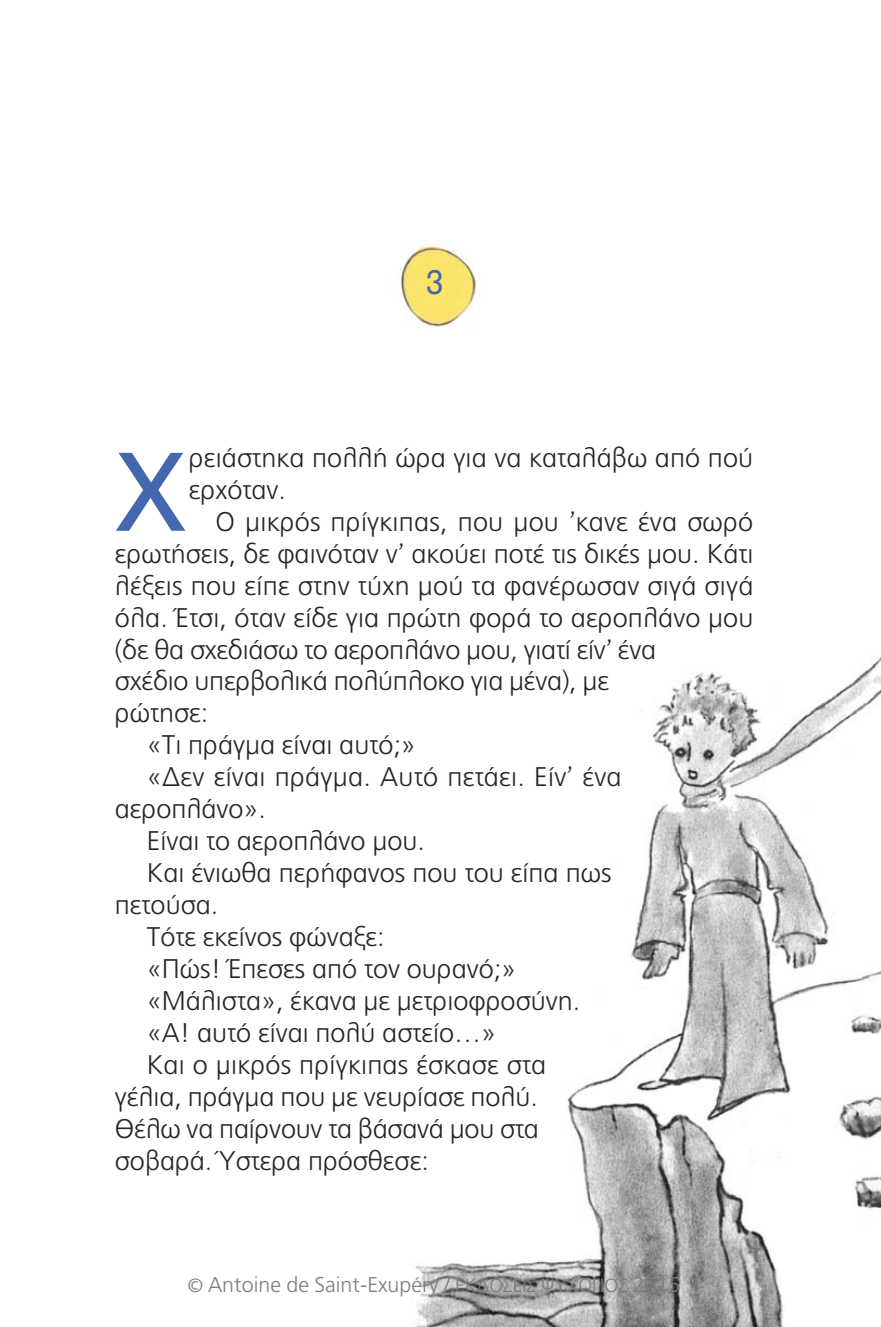
<style>
.page{position:relative;width:881px;height:1327px;background:#fff}
.page>*{position:absolute;margin:0;border:0;box-sizing:border-box;transform-origin:0 0}
.t1{font:111.6px "PF Catalog";color:#4467ae}
.t2{font:33.75px "PF Detour";color:#4467ae}
.t3{font:300 27px/31.9px "PF Catalog";color:#272627}
.t4{font:300 21.38px "PF Catalog";color:#7d7d7d}
.s1{font-family:"PF Alfabeta"}
.s2{font-size:19.12px}
</style>
<div class="page">
<img style="left:401px;top:245px;width:75px;height:82px">
<img style="left:415px;top:657px;width:465px;height:670px">
<p class="t2" style="left:425px;top:269px;width:19px">3</p>
<h1 class="t1" style="left:115px;top:428px;width:73px">Χ</h1>
<p class="t3" style="left:189px;top:442px;width:565px">ρειάστηκα πολλή ώρα για να καταλάβω από πού ερχόταν.</p>
<p class="t3" style="left:215px;top:506px;width:539px">Ο μικρός πρίγκιπας, που μου <span class="s1">’</span>κανε ένα σωρό</p>
<p class="t3" style="left:115px;top:538px;width:639px">ερω τήσεις, δε φαινόταν ν<span class="s1">’</span> ακούει ποτέ τις δικές μου. Κάτι</p>
<p class="t3" style="left:115px;top:570px;width:639px">λέξεις που είπε στην τύχη μού τα φανέρωσαν σιγά σιγά</p>
<p class="t3" style="left:115px;top:602px;width:639px">όλα. Έτσι, όταν είδε για πρώτη φορά το αεροπλάνο μου</p>
<p class="t3" style="left:115px;top:633px;width:542px">(δε θα σχεδιάσω το αεροπλάνο μου, γιατί είν<span class="s1">’</span> ένα</p>
<p class="t3" style="left:115px;top:665px;width:495px">σχέδιο υπερβολικά πολύπλοκο για μένα), με</p>
<p class="t3" style="left:115px;top:697px;width:95px">ρώτησε:</p>
<p class="t3" style="left:147px;top:729px;width:270px">«Τι πράγμα είναι αυτό;»</p>
<p class="t3" style="left:147px;top:761px;width:476px">«Δεν είναι πράγμα. Αυτό πετάει. Είν<span class="s1">’</span> ένα</p>
<p class="t3" style="left:115px;top:793px;width:153px">αεροπλάνο».</p>
<p class="t3" style="left:147px;top:825px;width:279px">Είναι το αεροπλάνο μου.</p>
<p class="t3" style="left:147px;top:857px;width:466px">Και ένιωθα περήφανος που του είπα πως</p>
<p class="t3" style="left:115px;top:889px;width:105px">πετούσα.</p>
<p class="t3" style="left:147px;top:921px;width:239px">Τότε εκείνος φώναξε:</p>
<p class="t3" style="left:147px;top:953px;width:371px">«Πώς! Έπεσες από τον ουρανό;»</p>
<p class="t3" style="left:147px;top:985px;width:434px">«Μάλιστα», έκανα με μετριοφροσύνη.</p>
<p class="t3" style="left:147px;top:1017px;width:350px">«Α! αυτό είναι πολύ αστείο…»</p>
<p class="t3" style="left:147px;top:1049px;width:401px">Και ο μικρός πρίγκιπας έσκασε στα</p>
<p class="t3" style="left:115px;top:1081px;width:424px">γέλια, πράγμα που με νευρίασε πολύ.</p>
<p class="t3" style="left:115px;top:1113px;width:425px">Θέλω να παίρνουν τα βάσανά μου στα</p>
<p class="t3" style="left:115px;top:1145px;width:315px">σοβαρά. Ύστερα πρόσθεσε:</p>
<p class="t4" style="left:188px;top:1272px;width:493px"><span class="s2">©</span> Antoine de Saint-Exupéry / <span class="s2">ΕΚΔΟΣΕΙΣ ΨΥΧΟΓΙΟΣ</span> 2015</p>
</div>
